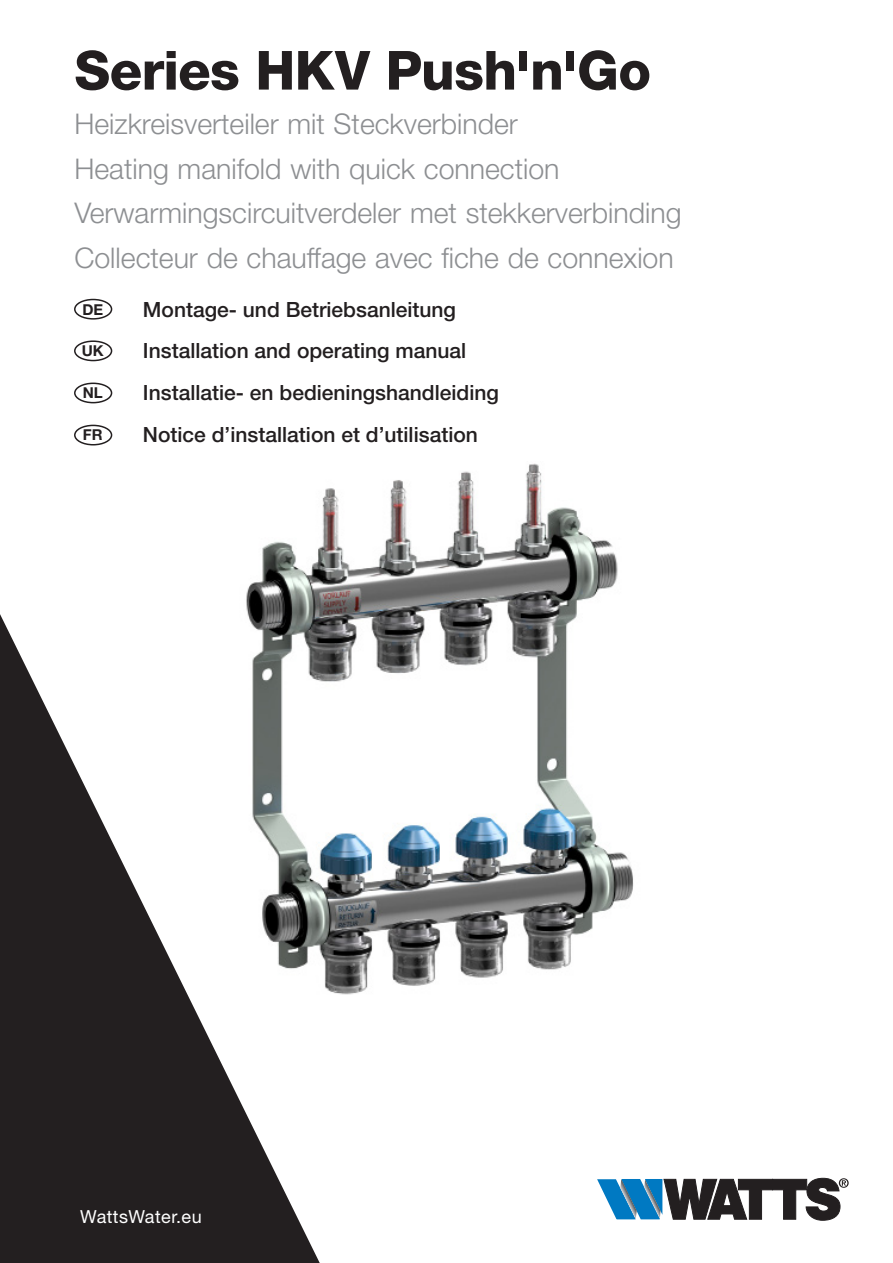
<style>
.page{position:relative;width:893px;height:1263px;background:#fff}
.page>*{position:absolute;margin:0;border:0;box-sizing:border-box;transform-origin:0 0}
.Headline_1{font:800 54px "Helvetica Neue LT Std";letter-spacing:-.01em;color:#231f20}
.Headline_2{font:300 28.5px "Helvetica Neue LT Std";color:#8d8f92}
.t1{font:500 21px "Helvetica Neue LT Std";color:#231f20}
.Website-CamelCaps{font:18px "Helvetica Neue LT Std";letter-spacing:.025em;color:#fff}
.t2{font:700 15px "Helvetica Neue LT Std";color:#231f20}
</style>
<div class="page">
<svg style="left:597px;top:1178px;width:252px;height:42px"></svg>
<svg style="left:0;top:614px;width:320px;height:649px;fill:#231f20"></svg>
<div style="left:74px;top:299px;width:38px;height:21px;border:2px solid #231f20;border-radius:50%"></div>
<div style="left:74px;top:383px;width:38px;height:20px;border:2px solid #231f20;border-radius:50%"></div>
<div style="left:74px;top:340px;width:38px;height:21px;border:2px solid #231f20;border-radius:50%"></div>
<div style="left:74px;top:425px;width:38px;height:20px;border:2px solid #231f20;border-radius:50%"></div>
<img style="left:230px;top:463px;width:404px;height:535px">
<p class="Headline_1" style="left:74px;top:38px;width:578px">Series HKV Push'n'Go</p>
<p class="Headline_2" style="left:74px;top:107px;width:445px">Heizkreisverteiler mit Steckverbinder</p>
<p class="Headline_2" style="left:74px;top:151px;width:487px">Heating manifold with quick connection</p>
<p class="Headline_2" style="left:74px;top:196px;width:609px">Verwarmingscircuitverdeler met stekkerverbinding</p>
<p class="Headline_2" style="left:74px;top:240px;width:601px">Collecteur de chauffage avec fiche de connexion</p>
<p class="t2" style="left:82px;top:300px;width:22px">DE</p>
<p class="t1" style="left:143px;top:297px;width:315px">Montage- und Betriebsanleitung</p>
<p class="t2" style="left:82px;top:342px;width:23px">UK</p>
<p class="t1" style="left:143px;top:338px;width:325px">Installation and operating manual</p>
<p class="t2" style="left:83px;top:384px;width:22px">NL</p>
<p class="t1" style="left:143px;top:380px;width:357px">Installatie- en bedieningshandleiding</p>
<p class="t2" style="left:83px;top:426px;width:21px">FR</p>
<p class="t1" style="left:143px;top:422px;width:336px">Notice d’installation et d’utilisation</p>
<p class="Website-CamelCaps" style="left:80px;top:1206px;width:123px">WattsWater.eu</p>
</div>
